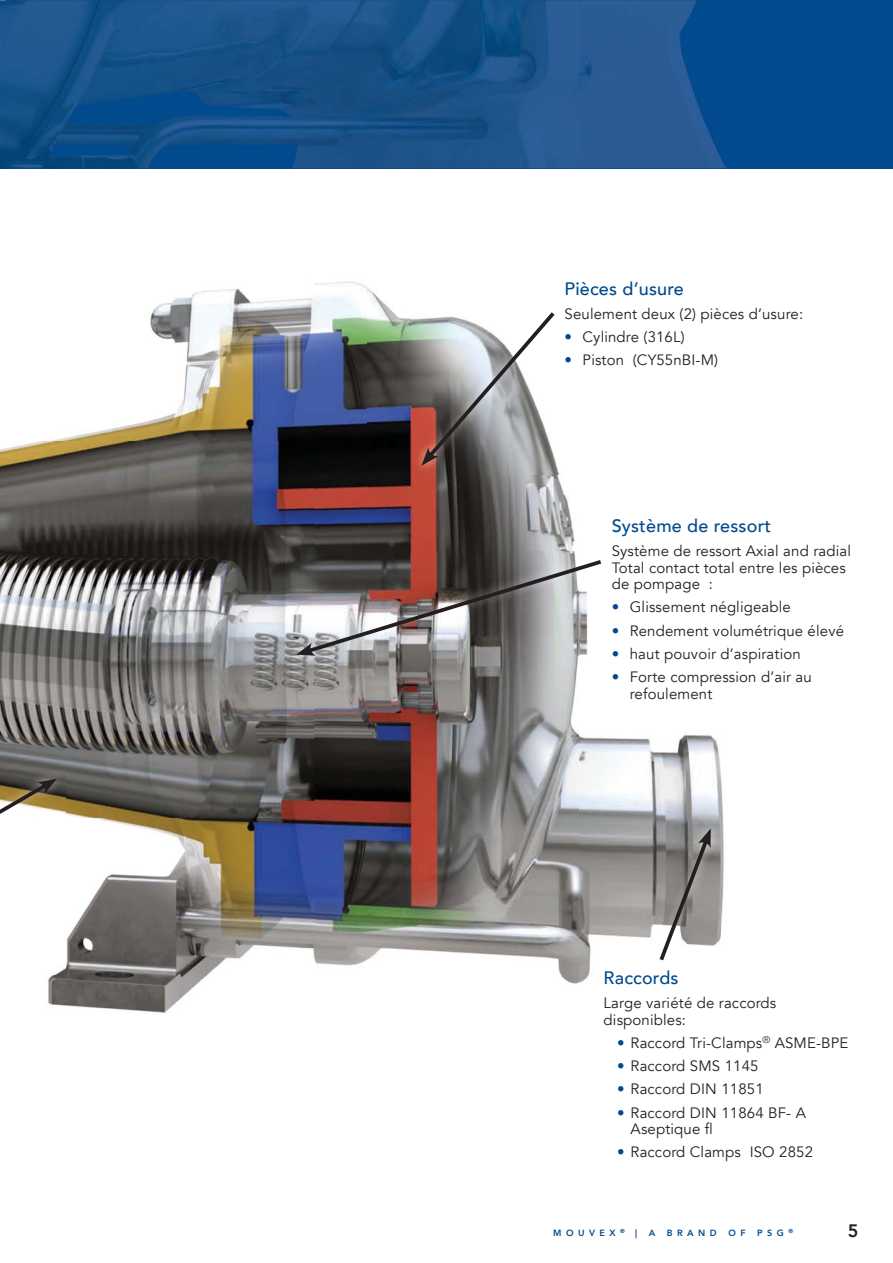
<style>
.page{position:relative;width:893px;height:1263px;background:#fff}
.page>*{position:absolute;margin:0;border:0;box-sizing:border-box;transform-origin:0 0}
.t1{font:500 18px "Avenir";letter-spacing:.01em;color:#004a8d}
.t2{font:800 18px "Avenir";color:#231f20}
.t3{font:15px/16.5px "Avenir";letter-spacing:.01em;color:#231f20}
.t4{font:800 9px "Avenir";letter-spacing:.5em;color:#004a8d}
.s1{color:#004a8d}
</style>
<div class="page">
<img style="left:0;top:168px;width:367px;height:274px">
<img style="left:367px;top:168px;width:526px;height:166px">
<img style="left:367px;top:334px;width:53px;height:217px">
<img style="left:526px;top:474px;width:49px;height:77px">
<img style="left:0;top:442px;width:314px;height:571px">
<img style="left:314px;top:442px;width:54px;height:109px">
<img style="left:420px;top:474px;width:106px;height:77px">
<img style="left:578px;top:733px;width:146px;height:250px">
<img style="left:314px;top:665px;width:264px;height:319px">
<img style="left:5px;top:0;width:888px;height:168px">
<img style="left:0;top:770px;width:65px;height:205px">
<svg style="left:0;top:779px;width:57px;height:191px"></svg>
<img style="left:413px;top:304px;width:150px;height:170px">
<svg style="left:421px;top:308px;width:137px;height:158px"></svg>
<img style="left:288px;top:551px;width:291px;height:114px">
<svg style="left:296px;top:557px;width:306px;height:99px;background:#8e8786"></svg>
<img style="left:651px;top:821px;width:69px;height:148px">
<svg style="left:656px;top:828px;width:55px;height:137px"></svg>
<img style="left:0;top:0;width:5px;height:168px">
<p class="t1" style="left:564px;top:277px;width:121px">Pièces d’usure</p>
<p class="t3" style="left:564px;top:306px;width:240px">Seulement deux (2) pièces d’usure:</p>
<p class="t3" style="left:564px;top:329px;width:122px"><span class="s1">•</span> Cylindre (316L)</p>
<p class="t3" style="left:564px;top:352px;width:155px"><span class="s1">•</span> Piston (CY55nBI-M)</p>
<p class="t1" style="left:612px;top:514px;width:161px">Système de ressort</p>
<p class="t3" style="left:612px;top:543px;width:241px">Système de ressort Axial and radial<br>Total contact total entre les pièces de pompage :</p>
<p class="t3" style="left:612px;top:599px;width:181px"><span class="s1">•</span> Glissement négligeable</p>
<p class="t3" style="left:612px;top:623px;width:234px"><span class="s1">•</span> Rendement volumétrique élevé</p>
<p class="t3" style="left:612px;top:646px;width:190px"><span class="s1">•</span> haut pouvoir d’aspiration</p>
<p class="t3" style="left:630px;top:669px;width:184px;text-indent:-18px"><span class="s1">•</span> Forte compression d’air au refoulement</p>
<p class="t1" style="left:604px;top:966px;width:76px">Raccords</p>
<p class="t3" style="left:604px;top:995px;width:174px">Large variété de raccords disponibles:</p>
<p class="t3" style="left:617px;top:1035px;width:233px"><span class="s1">•</span> Raccord Tri-Clamps<sup>®</sup> ASME-BPE</p>
<p class="t3" style="left:617px;top:1058px;width:143px"><span class="s1">•</span> Raccord SMS 1145</p>
<p class="t3" style="left:617px;top:1081px;width:148px"><span class="s1">•</span> Raccord DIN 11851</p>
<p class="t3" style="left:631px;top:1105px;width:177px;text-indent:-13px"><span class="s1">•</span> Raccord DIN 11864 BF- A<br>Aseptique</p>
<p class="t3" style="left:617px;top:1144px;width:197px"><span class="s1">•</span> Raccord Clamps ISO 2852</p>
<p class="t4" style="left:553px;top:1227px;width:85px">MOUVEX <sup>®</sup> |</p>
<p class="t4" style="left:649px;top:1227px;width:8px">A</p>
<p class="t4" style="left:667px;top:1227px;width:51px">BRAND</p>
<p class="t4" style="left:728px;top:1227px;width:19px">O F</p>
<p class="t4" style="left:757px;top:1227px;width:37px">PSG <sup>®</sup></p>
<p class="t2" style="left:848px;top:1219px;width:12px">5</p>
</div>
